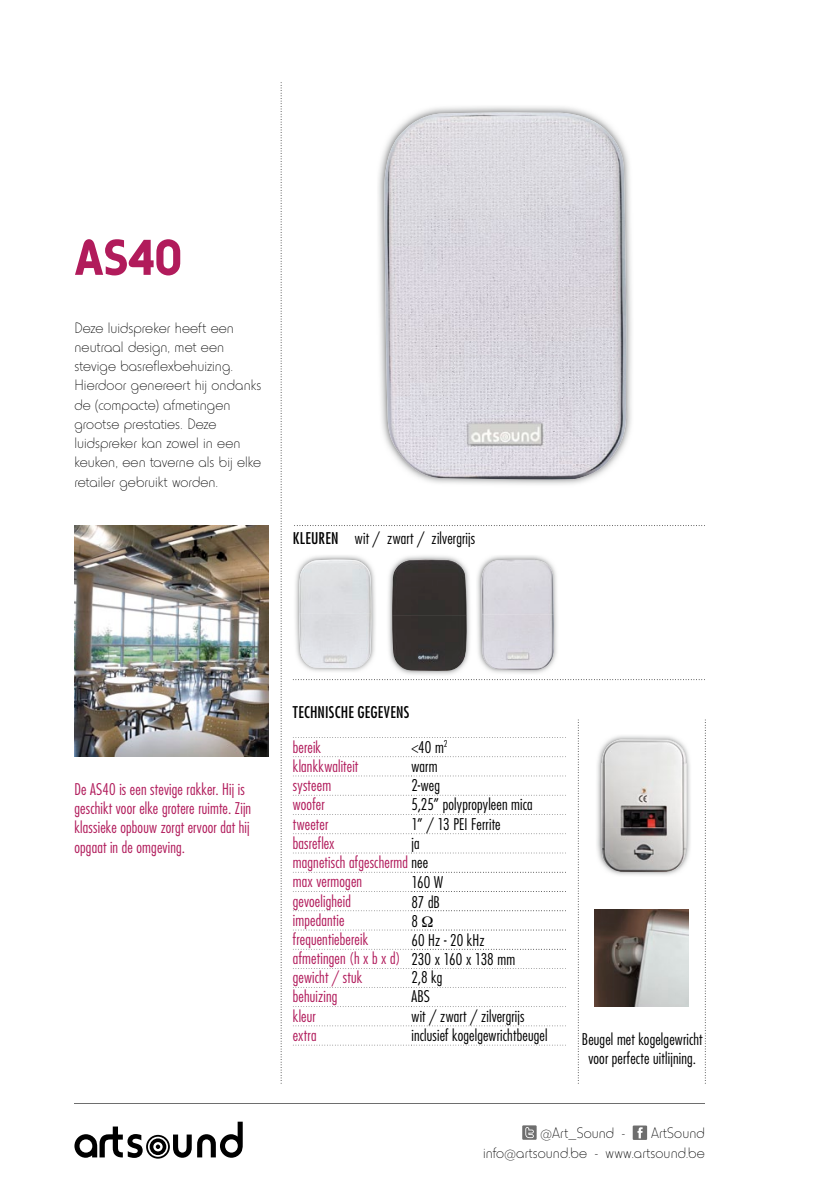
<style>
.page{position:relative;width:819px;height:1191px;background:#fff}
.page>*{position:absolute;margin:0;border:0;box-sizing:border-box;transform-origin:0 0}
.t1{font:700 52.5px "Horatio EF";color:#b11b5b}
.t2{font:300 condensed 15.75px/19.2px "Futura";letter-spacing:.01em;color:#b11b5b}
.t3{font:300 15.75px/19.2px "Horatio EF";letter-spacing:.005em;color:#000;text-align:right}
.t4{font:300 condensed 15.75px/19.2px "Futura";letter-spacing:.01em;color:#000;text-align:center}
.t5{font:condensed 15.75px "Futura";letter-spacing:.015em;color:#000}
.s1{color:#000}
</style>
<div class="page">
<svg style="left:281px;top:82px;width:1px;height:1001px"></svg>
<svg style="left:294px;top:525px;width:409px;height:1px"></svg>
<svg style="left:293px;top:679px;width:410px;height:1px"></svg>
<svg style="left:577px;top:722px;width:1px;height:359px"></svg>
<svg style="left:704px;top:722px;width:1px;height:359px"></svg>
<img style="left:594px;top:909px;width:94px;height:97px">
<img style="left:597px;top:736px;width:94px;height:139px">
<img style="left:601px;top:739px;width:85px;height:133px">
<img style="left:477px;top:555px;width:80px;height:119px">
<img style="left:481px;top:560px;width:73px;height:109px">
<img style="left:295px;top:555px;width:80px;height:117px">
<img style="left:299px;top:559px;width:72px;height:109px">
<img style="left:388px;top:556px;width:82px;height:119px">
<img style="left:392px;top:559px;width:74px;height:112px">
<img style="left:378px;top:106px;width:254px;height:379px">
<img style="left:384px;top:112px;width:242px;height:245px">
<img style="left:386px;top:357px;width:240px;height:123px">
<hr style="left:74px;top:1103px;width:630px;height:1px;background:#6e6e6e">
<svg style="left:74px;top:1121px;width:169px;height:37px"></svg>
<div style="left:522px;top:1125px;width:14px;height:14px;background:#6e6e6e"></div>
<svg style="left:525px;top:1127px;width:9px;height:11px"></svg>
<div style="left:632px;top:1125px;width:15px;height:15px;background:#6e6e6e"></div>
<svg style="left:637px;top:1127px;width:5px;height:11px"></svg>
<svg style="left:293px;top:814px;width:273px;height:1px"></svg>
<svg style="left:293px;top:833px;width:273px;height:1px"></svg>
<svg style="left:293px;top:852px;width:273px;height:1px"></svg>
<svg style="left:293px;top:968px;width:273px;height:1px"></svg>
<svg style="left:293px;top:987px;width:273px;height:1px"></svg>
<svg style="left:293px;top:1006px;width:273px;height:1px"></svg>
<svg style="left:293px;top:1025px;width:273px;height:1px"></svg>
<svg style="left:293px;top:872px;width:273px;height:1px"></svg>
<svg style="left:293px;top:891px;width:273px;height:1px"></svg>
<svg style="left:411px;top:948px;width:155px;height:1px"></svg>
<svg style="left:293px;top:756px;width:273px;height:1px"></svg>
<svg style="left:293px;top:1044px;width:273px;height:1px"></svg>
<svg style="left:293px;top:775px;width:273px;height:1px"></svg>
<svg style="left:293px;top:794px;width:273px;height:1px"></svg>
<svg style="left:293px;top:737px;width:273px;height:1px"></svg>
<img style="left:74px;top:525px;width:194px;height:231px">
<svg style="left:293px;top:910px;width:273px;height:20px"></svg>
<h1 class="t1" style="left:74px;top:228px;width:109px">AS40</h1>
<p class="t3" style="left:74px;top:318px;width:189px;text-align:left">Deze luidspreker heeft een neutraal design, met een stevige basreflexbehuizing.<br>Hierdoor genereert hij ondanks de (compacte) afmetingen grootse prestaties. Deze luidspreker kan zowel in een keuken, een taverne als bij elke retailer gebruikt worden.</p>
<p class="t5" style="left:293px;top:529px;width:47px">KLEUREN</p>
<p class="t4" style="left:355px;top:528px;width:122px">wit / zwart / zilvergrijs</p>
<p class="t2" style="left:74px;top:779px;width:178px">De AS40 is een stevige rakker. Hij is geschikt voor elke grotere ruimte. Zijn klassieke opbouw zorgt ervoor dat hij opgaat in de omgeving.</p>
<p class="t5" style="left:293px;top:702px;width:118px">TECHNISCHE GEGEVENS</p>
<p class="t2" style="left:293px;top:737px;width:30px">bereik</p>
<p class="t4" style="left:411px;top:737px;width:38px">&lt;40 m<sup>2</sup></p>
<p class="t2" style="left:293px;top:756px;width:67px">klankkwaliteit</p>
<p class="t4" style="left:411px;top:756px;width:27px">warm</p>
<p class="t2" style="left:293px;top:775px;width:40px">systeem</p>
<p class="t4" style="left:411px;top:775px;width:30px">2-weg</p>
<p class="t2" style="left:293px;top:794px;width:33px">woofer</p>
<p class="t4" style="left:411px;top:794px;width:123px">5,25” polypropyleen mica</p>
<p class="t2" style="left:293px;top:814px;width:37px">tweeter</p>
<p class="t4" style="left:411px;top:814px;width:91px">1” / 13 PEI Ferrite</p>
<p class="t2" style="left:293px;top:833px;width:43px">basreflex</p>
<p class="t2" style="left:293px;top:833px;width:137px;text-indent:119px"><span class="s1">ja </span>magnetisch afgeschermd <span class="s1">nee </span>max vermogen</p>
<p class="t4" style="left:411px;top:872px;width:33px">160 W</p>
<p class="t2" style="left:293px;top:890px;width:59px">gevoeligheid</p>
<p class="t4" style="left:411px;top:892px;width:30px">87 dB</p>
<p class="t2" style="left:293px;top:910px;width:53px">impedantie</p>
<p class="t4" style="left:411px;top:911px;width:8px">8</p>
<p class="t2" style="left:293px;top:929px;width:77px">frequentiebereik</p>
<p class="t2" style="left:293px;top:930px;width:224px;line-height:18.6px;text-indent:119px"><span class="s1">60 Hz - 20 kHz </span>afmetingen (h x b x d) <span class="s1">230 x 160 x 138 mm </span>gewicht / stuk</p>
<p class="t4" style="left:411px;top:967px;width:32px">2,8 kg</p>
<p class="t2" style="left:293px;top:986px;width:46px">behuizing</p>
<p class="t4" style="left:411px;top:986px;width:20px">ABS</p>
<p class="t2" style="left:293px;top:1006px;width:24px">kleur</p>
<p class="t4" style="left:411px;top:1006px;width:114px">wit / zwart / zilvergrijs</p>
<p class="t2" style="left:293px;top:1025px;width:25px">extra</p>
<p class="t4" style="left:411px;top:1025px;width:137px">inclusief kogelgewrichtbeugel</p>
<p class="t4" style="left:582px;top:1029px;width:122px">Beugel met kogelgewricht voor perfecte uitlijning.</p>
<p class="t3" style="left:483px;top:1123px;width:223px;line-height:19.9px">ArtSound<br>info@artsound.be - www.artsound.be</p>
<p class="t3" style="left:540px;top:1123px;width:86px">@Art_Sound -</p>
</div>
